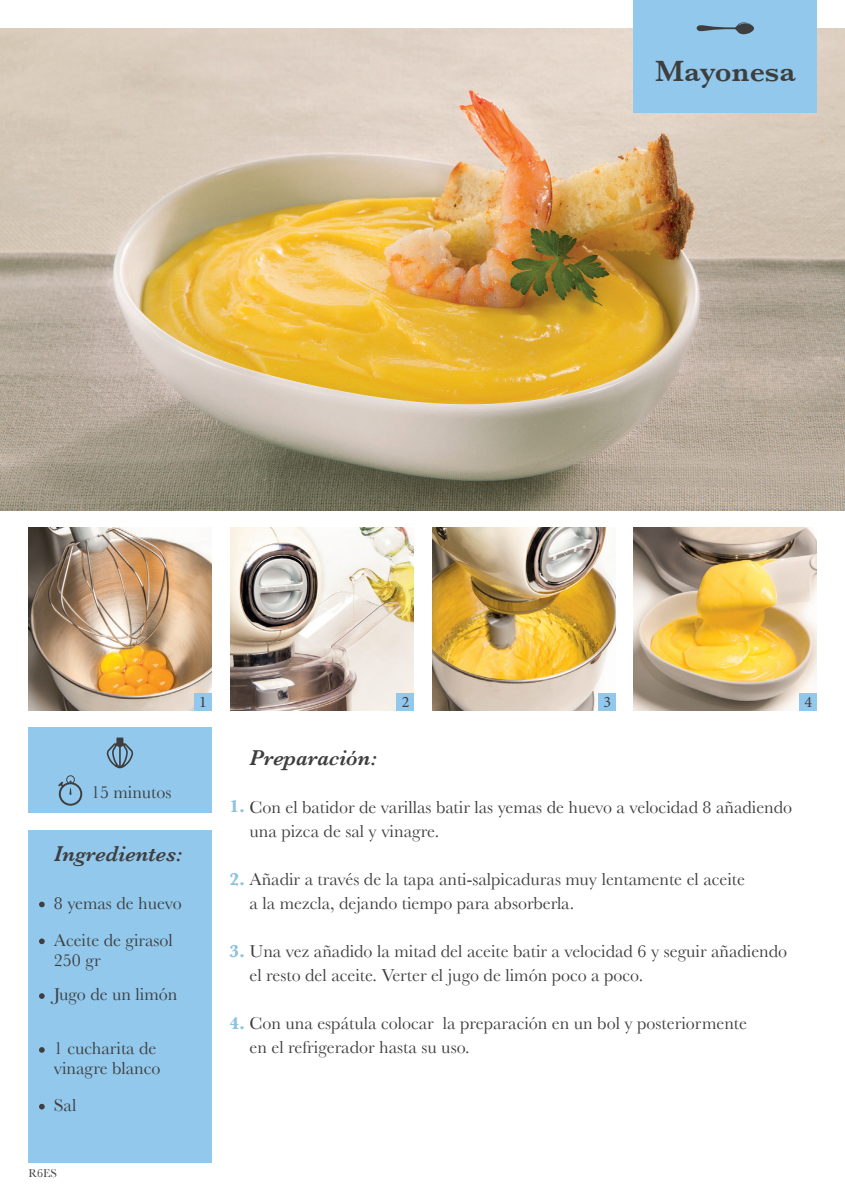
<style>
.page{position:relative;width:845px;height:1191px;background:#fff}
.page>*{position:absolute;margin:0;border:0;box-sizing:border-box;transform-origin:0 0}
.t1{font:600 30px "Baskerville";color:#3e3e3f}
.t2{font:italic 600 22px "Baskerville";color:#3e3e3f}
.t3{font:18px/36.2px "Baskerville";color:#3e3e3f}
.t4{font:16px "Minion Pro";color:#3e3e3f}
.t5{font:12px "Baskerville";color:#3e3e3f}
.s1{font-weight:700;color:#8ec2de}
</style>
<div class="page">
<img style="left:28px;top:527px;width:183px;height:183px">
<img style="left:0;top:28px;width:845px;height:482px">
<img style="left:231px;top:527px;width:183px;height:183px">
<img style="left:432px;top:527px;width:183px;height:183px">
<img style="left:633px;top:527px;width:183px;height:183px">
<div style="left:194px;top:693px;width:17px;height:17px;background:#91c8eb"></div>
<div style="left:397px;top:693px;width:17px;height:17px;background:#91c8eb"></div>
<div style="left:598px;top:693px;width:17px;height:17px;background:#91c8eb"></div>
<div style="left:799px;top:693px;width:17px;height:17px;background:#91c8eb"></div>
<div style="left:28px;top:829px;width:183px;height:333px;background:#91c8eb"></div>
<div style="left:634px;top:0;width:183px;height:112px;background:#91c8eb"></div>
<svg style="left:696px;top:22px;width:58px;height:12px"></svg>
<div style="left:28px;top:727px;width:183px;height:85px;background:#91c8eb"></div>
<svg style="left:39px;top:938px;width:6px;height:6px"></svg>
<svg style="left:39px;top:901px;width:6px;height:6px"></svg>
<svg style="left:58px;top:775px;width:24px;height:30px"></svg>
<svg style="left:106px;top:737px;width:27px;height:31px"></svg>
<svg style="left:39px;top:993px;width:6px;height:6px"></svg>
<svg style="left:39px;top:1047px;width:6px;height:5px"></svg>
<svg style="left:39px;top:1103px;width:6px;height:6px"></svg>
<h1 class="t1" style="left:655px;top:53px;width:142px">Mayonesa</h1>
<p class="t3" style="left:91px;top:774px;width:82px">15 minutos</p>
<p class="t2" style="left:54px;top:841px;width:130px">Ingredientes:</p>
<p class="t3" style="left:54px;top:885px;width:129px">8 yemas de huevo<br>Aceite de girasol</p>
<p class="t3" style="left:54px;top:942px;width:125px;line-height:34.8px">250 gr<br>Jugo de un limón</p>
<p class="t3" style="left:54px;top:1038px;width:108px;line-height:20px">1 cucharita de vinagre blanco</p>
<p class="t3" style="left:54px;top:1086px;width:24px">Sal</p>
<p class="t4" style="left:199px;top:691px;width:9px">1</p>
<p class="t4" style="left:402px;top:691px;width:9px">2</p>
<p class="t4" style="left:603px;top:691px;width:9px">3</p>
<p class="t4" style="left:804px;top:691px;width:9px">4</p>
<p class="t2" style="left:249px;top:745px;width:129px">Preparación:</p>
<p class="t3" style="left:229px;top:788px;width:564px"><span class="s1">1.</span> Con el batidor de varillas batir las yemas de huevo a velocidad 8 añadiendo</p>
<p class="t3" style="left:249px;top:812px;width:191px">una pizca de sal y vinagre.</p>
<p class="t3" style="left:229px;top:860px;width:517px"><span class="s1">2.</span> Añadir a través de la tapa anti-salpicaduras muy lentamente el aceite</p>
<p class="t3" style="left:249px;top:884px;width:326px">a la mezcla, dejando tiempo para absorberla.</p>
<p class="t3" style="left:229px;top:932px;width:559px"><span class="s1">3.</span> Una vez añadido la mitad del aceite batir a velocidad 6 y seguir añadiendo</p>
<p class="t3" style="left:249px;top:956px;width:395px">el resto del aceite. Verter el jugo de limón poco a poco.</p>
<p class="t3" style="left:229px;top:1004px;width:519px"><span class="s1">4.</span> Con una espátula colocar la preparación en un bol y posteriormente</p>
<p class="t3" style="left:249px;top:1028px;width:222px">en el refrigerador hasta su uso.</p>
<p class="t5" style="left:28px;top:1166px;width:30px">R6ES</p>
</div>
